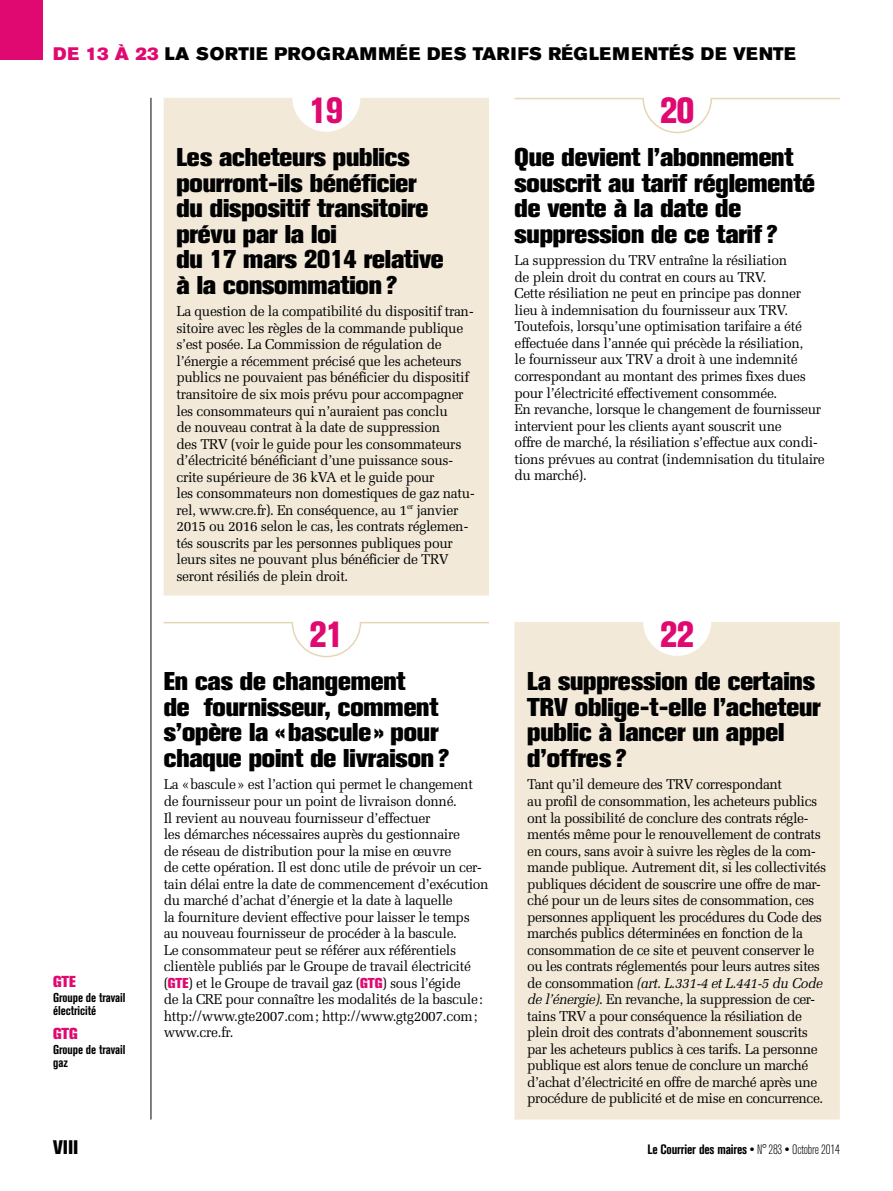
<style>
.page{position:relative;width:893px;height:1191px;background:#fff}
.page>*{position:absolute;margin:0;border:0;box-sizing:border-box;transform-origin:0 0}
.t1{font:800 condensed 36px "Akzidenz Grotesk Std";letter-spacing:-.035em;color:#e00971}
.t2{font:800 25.5px/25.5px "Akzidenz Grotesk Std";letter-spacing:-.005em;color:#000}
.t3{font:800 condensed 19.5px "Akzidenz Grotesk Std";color:#000}
.t4{font:18px "Akzidenz Grotesk Std Super";letter-spacing:.03em;color:#000}
.t5{font:800 15.75px "Akzidenz Grotesk Std";color:#e00971}
.t6{font:14.25px/16.5px "Melior LT Std";letter-spacing:-.025em;color:#000}
.t7{font:700 condensed 13.5px "Akzidenz Grotesk Std";letter-spacing:-.015em;color:#000}
.t8{font:700 condensed 12.75px/12.8px "Akzidenz Grotesk Std";letter-spacing:-.005em;color:#000}
.s1{color:#e00971}
.s2{font-family:"Akzidenz Grotesk Std";font-weight:800;color:#e00971}
.s3{font-style:italic}
.s4{font-weight:300}
</style>
<div class="page">
<hr style="left:151px;top:98px;width:1px;height:1021px;background:#000">
<div style="left:164px;top:98px;width:325px;height:497px;background:#f2e9d8"></div>
<hr style="left:514px;top:98px;width:130px;height:1px;background:#e6d6b5">
<svg style="left:642px;top:97px;width:71px;height:37px"></svg>
<hr style="left:710px;top:98px;width:130px;height:1px;background:#e6d6b5">
<div style="left:514px;top:622px;width:326px;height:497px;background:#f2e9d8"></div>
<hr style="left:164px;top:622px;width:129px;height:1px;background:#e6d6b5">
<svg style="left:291px;top:622px;width:71px;height:36px"></svg>
<hr style="left:360px;top:622px;width:129px;height:1px;background:#e6d6b5">
<div style="left:0;top:0;width:43px;height:60px;background:#e00971"></div>
<p class="t4" style="left:53px;top:43px;width:743px"><span class="s1">DE 13 À 23</span> LA SORTIE PROGRAMMÉE DES TARIFS RÉGLE MENTÉS DE VENTE</p>
<h1 class="t1" style="left:309px;top:90px;width:36px">19</h1>
<h1 class="t1" style="left:660px;top:90px;width:36px">20</h1>
<p class="t5" style="left:53px;top:972px;width:9px">GTE</p>
<p class="t8" style="left:53px;top:991px;width:74px">Groupe de travail électricité</p>
<p class="t5" style="left:53px;top:1024px;width:9px">GTG</p>
<p class="t8" style="left:53px;top:1043px;width:74px">Groupe de travail gaz</p>
<h2 class="t2" style="left:176px;top:144px;width:269px">Les acheteurs publics pourront-ils bénéficier du dispositif transitoire prévu par la loi<br>du 17 mars 2014 relative à la consommation?</h2>
<p class="t6" style="left:176px;top:303px;width:300px">La question de la compatibilité du dispositif tran&shy;sitoire avec les règles de la commande publique s’est posée. La Commission de régulation de l’énergie a récemment précisé que les acheteurs publics ne pouvaient pas bénéficier du dispositif transitoire de six mois prévu pour accompagner les consommateurs qui n’auraient pas conclu<br>de nouveau contrat à la date de suppression<br>des TRV (voir le guide pour les consommateurs d’électricité bénéficiant d’une puissance sous&shy;crite supérieure de 36 kVA et le guide pour<br>les consommateurs non domestiques de gaz natu&shy;rel, www.cre.fr). En conséquence, au 1<sup>er</sup> janvier 2015 ou 2016 selon le cas, les contrats réglemen&shy;tés souscrits par les personnes publiques pour leurs sites ne pouvant plus bénéficier de TRV seront résiliés de plein droit.</p>
<h1 class="t1" style="left:309px;top:614px;width:36px">21</h1>
<h2 class="t2" style="left:164px;top:668px;width:287px">En cas de changement<br>de fournisseur, comment s’opère la «bascule» pour chaque point de livraison?</h2>
<p class="t6" style="left:164px;top:776px;width:327px">La «bascule» est l’action qui permet le changement de fournisseur pour un point de livraison donné.<br>Il revient au nouveau fournisseur d’effectuer<br>les démarches nécessaires auprès du gestionnaire<br>de réseau de distribution pour la mise en œuvre<br>de cette opération. Il est donc utile de prévoir un cer&shy;tain délai entre la date de commencement d’exécution du marché d’achat d’énergie et la date à laquelle<br>la fourniture devient effective pour laisser le temps<br>au nouveau fournisseur de procéder à la bascule.<br>Le consommateur peut se référer aux référentiels clientèle publiés par le Groupe de travail électricité (<span class="s2">GTE</span>) et le Groupe de travail gaz (<span class="s2">GTG</span>) sous l’égide<br>de la CRE pour connaître les modalités de la bascule: http://www.gte2007.com; http://www.gtg2007.com; www.cre.fr.</p>
<h2 class="t2" style="left:514px;top:144px;width:302px">Que devient l’abonnement souscrit au tarif réglementé de vente à la date de suppression de ce tarif?</h2>
<p class="t6" style="left:514px;top:252px;width:312px">La suppression du TRV entraîne la résiliation<br>de plein droit du contrat en cours au TRV.<br>Cette résiliation ne peut en principe pas donner lieu à indemnisation du fournisseur aux TRV.<br>Toutefois, lorsqu’une optimisation tarifaire a été effectuée dans l’année qui précède la résiliation,<br>le fournisseur aux TRV a droit à une indemnité correspondant au montant des primes fixes dues pour l’électricité effectivement consommée.<br>En revanche, lorsque le changement de fournisseur intervient pour les clients ayant souscrit une<br>offre de marché, la résiliation s’effectue aux condi&shy;tions prévues au contrat (indemnisation du titulaire du marché).</p>
<h1 class="t1" style="left:660px;top:614px;width:36px">22</h1>
<h2 class="t2" style="left:527px;top:668px;width:295px">La suppression de certains<br>TRV oblige-t-elle l’acheteur public à lancer un appel d’offres?</h2>
<p class="t6" style="left:527px;top:776px;width:300px">Tant qu’il demeure des TRV correspondant<br>au profil de consommation, les acheteurs publics ont la possibilité de conclure des contrats régle&shy;mentés même pour le renouvellement de contrats en cours, sans avoir à suivre les règles de la com&shy;mande publique. Autrement dit, si les collectivités publiques décident de souscrire une offre de mar&shy;ché pour un de leurs sites de consommation, ces personnes appliquent les procédures du Code des marchés publics déterminées en fonction de la consommation de ce site et peuvent conserver le ou les contrats réglementés pour leurs autres sites de consommation <span class="s3">(art. L.331-4 et L.441-5 du Code de l’énergie)</span>. En revanche, la suppression de cer&shy;tains TRV a pour conséquence la résiliation de plein droit des contrats d’abonnement souscrits par les acheteurs publics à ces tarifs. La personne publique est alors tenue de conclure un marché d’achat d’électricité en offre de marché après une procédure de publicité et de mise en concurrence.</p>
<h3 class="t3" style="left:53px;top:1135px;width:16px">VIII</h3>
<p class="t7" style="left:648px;top:1141px;width:194px">Le Courrier des maires ● <span class="s4">N° 283</span> ● <span class="s4">Octobre 2014</span></p>
</div>
